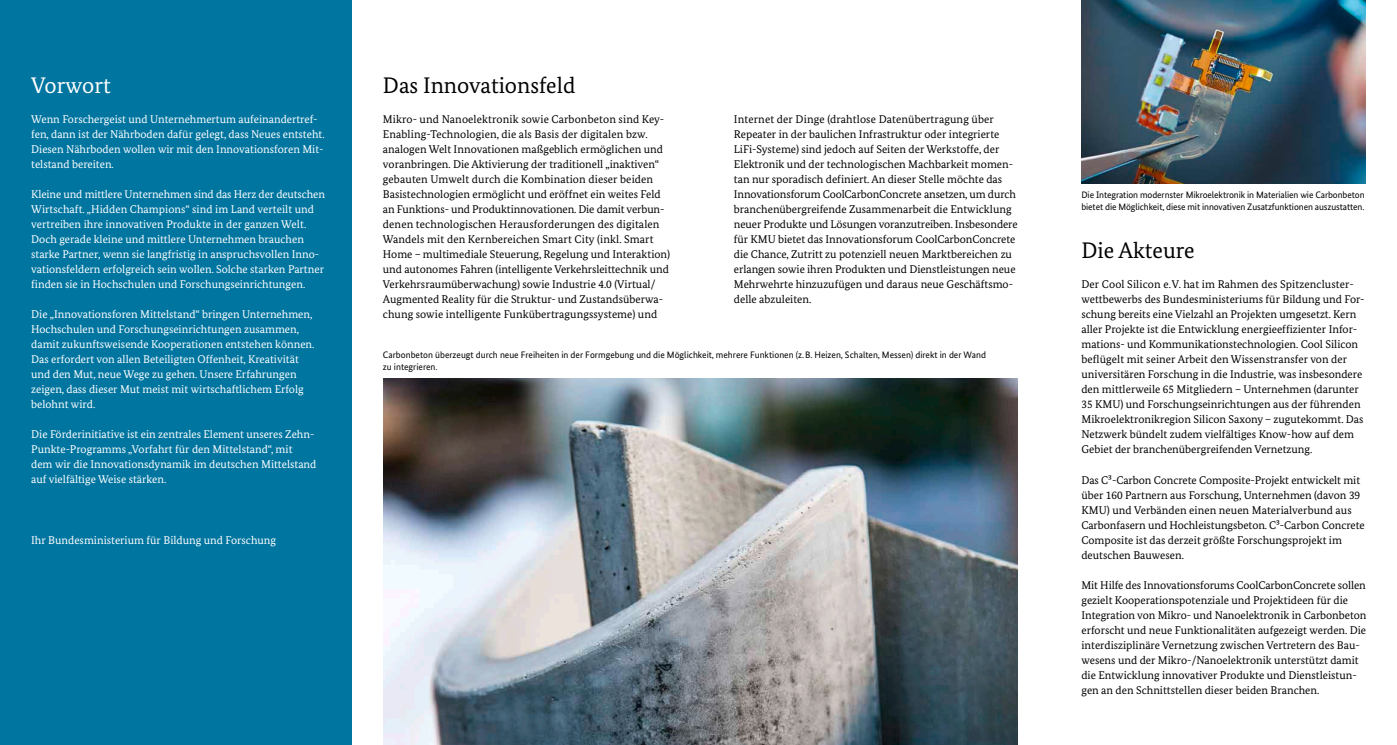
<style>
.page{position:relative;width:1397px;height:745px;background:#fff}
.page>*{position:absolute;margin:0;border:0;box-sizing:border-box;transform-origin:0 0}
.t1{font:22.5px "Bundes Serif";color:#000}
.t2{font:22.5px "Bundes Serif";color:#fff}
.t3{font:11.25px/15px "Bundes Serif";color:#000}
.t4{font:11.25px/15px "Bundes Serif";color:#fff}
.t5{font:9.38px/11.2px "Bundes Sans";letter-spacing:-.01em;color:#000}
</style>
<div class="page">
<img style="left:383px;top:378px;width:634px;height:366px">
<div style="left:0;top:0;width:351px;height:744px;background:#0075a0"></div>
<img style="left:1081px;top:0;width:283px;height:183px">
<h1 class="t2" style="left:31px;top:72px;width:81px">Vorwort</h1>
<p class="t4" style="left:31px;top:111px;width:295px">Wenn Forschergeist und Unternehmertum aufeinandertref&shy;fen, dann ist der Nährboden dafür gelegt, dass Neues entsteht.<br>Diesen Nährboden wollen wir mit den Innovationsforen Mit&shy;telstand bereiten.</p>
<p class="t4" style="left:31px;top:186px;width:295px">Kleine und mittlere Unternehmen sind das Herz der deutschen Wirtschaft. „Hidden Champions“ sind im Land verteilt und vertreiben ihre innovativen Produkte in der ganzen Welt.<br>Doch gerade kleine und mittlere Unternehmen brauchen starke Partner, wenn sie langfristig in anspruchsvollen Inno&shy;vationsfeldern erfolgreich sein wollen. Solche starken Partner finden sie in Hochschulen und Forschungseinrichtungen.</p>
<p class="t4" style="left:31px;top:306px;width:285px">Die „Innovationsforen Mittelstand“ bringen Unternehmen, Hochschulen und Forschungseinrichtungen zusammen, damit zukunftsweisende Kooperationen entstehen können.<br>Das erfordert von allen Beteiligten Offenheit, Kreativität und den Mut, neue Wege zu gehen. Unsere Erfahrungen zeigen, dass dieser Mut meist mit wirtschaftlichem Erfolg belohnt wird.</p>
<p class="t4" style="left:31px;top:426px;width:287px">Die Förderinitiative ist ein zentrales Element unseres Zehn-- Punkte-Programms „Vorfahrt für den Mittelstand“, mit dem wir die Innovationsdynamik im deutschen Mittelstand auf vielfältige Weise stärken.</p>
<p class="t4" style="left:31px;top:531px;width:246px">Ihr Bundesministerium für Bildung und Forschung</p>
<h1 class="t1" style="left:383px;top:72px;width:194px">Das Innovationsfeld</h1>
<p class="t3" style="left:383px;top:111px;width:289px">Mikro- und Nanoelektronik sowie Carbonbeton sind Key-- Enabling-Technologien, die als Basis der digitalen bzw. analogen Welt Innovationen maßgeblich ermöglichen und voranbringen. Die Aktivierung der traditionell „inaktiven“ gebauten Umwelt durch die Kombination dieser beiden Basistechnologien ermöglicht und eröffnet ein weites Feld an Funktions- und Produktinnovationen. Die damit verbun&shy;denen technologischen Herausforderungen des digitalen Wandels mit den Kernbereichen Smart City (inkl. Smart Home – multimediale Steuerung, Regelung und Interaktion) und autonomes Fahren (intelligente Verkehrsleittechnik und Verkehrsraumüberwachung) sowie Industrie 4.0 (Virtual/ Augmented Reality für die Struktur- und Zustandsüberwa&shy;chung sowie intelligente Funkübertragungssysteme) und</p>
<p class="t3" style="left:733px;top:111px;width:285px">Internet der Dinge (drahtlose Datenübertragung über Repeater in der baulichen Infrastruktur oder integrierte LiFi-Systeme) sind jedoch auf Seiten der Werkstoffe, der Elektronik und der technologischen Machbarkeit momen&shy;tan nur sporadisch definiert. An dieser Stelle möchte das Innovationsforum CoolCarbonConcrete ansetzen, um durch branchenübergreifende Zusammenarbeit die Entwicklung neuer Produkte und Lösungen voranzutreiben. Insbesondere für KMU bietet das Innovationsforum CoolCarbonConcrete die Chance, Zutritt zu potenziell neuen Marktbereichen zu erlangen sowie ihren Produkten und Dienstleistungen neue Mehrwehrte hinzuzufügen und daraus neue Geschäftsmo&shy;delle abzuleiten.</p>
<p class="t5" style="left:383px;top:349px;width:604px">Carbonbeton überzeugt durch neue Freiheiten in der Formgebung und die Möglichkeit, mehrere Funktionen (z.B. Heizen, Schalten, Messen) direkt in der Wand zu integrieren.</p>
<p class="t5" style="left:1081px;top:189px;width:285px">Die Integration modernster Mikroelektronik in Materialien wie Carbonbeton bietet die Möglichkeit, diese mit innovativen Zusatzfunktionen auszustatten.</p>
<h1 class="t1" style="left:1081px;top:237px;width:115px">Die Akteure</h1>
<p class="t3" style="left:1081px;top:276px;width:285px">Der Cool Silicon e.V. hat im Rahmen des Spitzencluster&shy;wettbewerbs des Bundesministeriums für Bildung und For&shy;schung bereits eine Vielzahl an Projekten umgesetzt. Kern aller Projekte ist die Entwicklung energieeffizienter Infor&shy;mations- und Kommunikationstechnologien. Cool Silicon beflügelt mit seiner Arbeit den Wissenstransfer von der universitären Forschung in die Industrie, was insbesondere den mittlerweile 65 Mitgliedern – Unternehmen (darunter 35 KMU) und Forschungseinrichtungen aus der führenden Mikroelektronikregion Silicon Saxony – zugutekommt. Das Netzwerk bündelt zudem vielfältiges Know-how auf dem Gebiet der branchenübergreifenden Vernetzung.</p>
<p class="t3" style="left:1081px;top:471px;width:285px">Das C³-Carbon Concrete Composite-Projekt entwickelt mit über 160 Partnern aus Forschung, Unternehmen (davon 39<br>KMU) und Verbänden einen neuen Materialverbund aus Carbonfasern und Hochleistungsbeton. C³-Carbon Concrete Composite ist das derzeit größte Forschungsprojekt im deutschen Bauwesen.</p>
<p class="t3" style="left:1081px;top:576px;width:286px">Mit Hilfe des Innovationsforums CoolCarbonConcrete sollen gezielt Kooperationspotenziale und Projektideen für die Integration von Mikro- und Nanoelektronik in Carbonbeton erforscht und neue Funktionalitäten aufgezeigt werden. Die interdisziplinäre Vernetzung zwischen Vertretern des Bau&shy;wesens und der Mikro-/Nanoelektronik unterstützt damit die Entwicklung innovativer Produkte und Dienstleistun&shy;gen an den Schnittstellen dieser beiden Branchen.</p>
</div>
